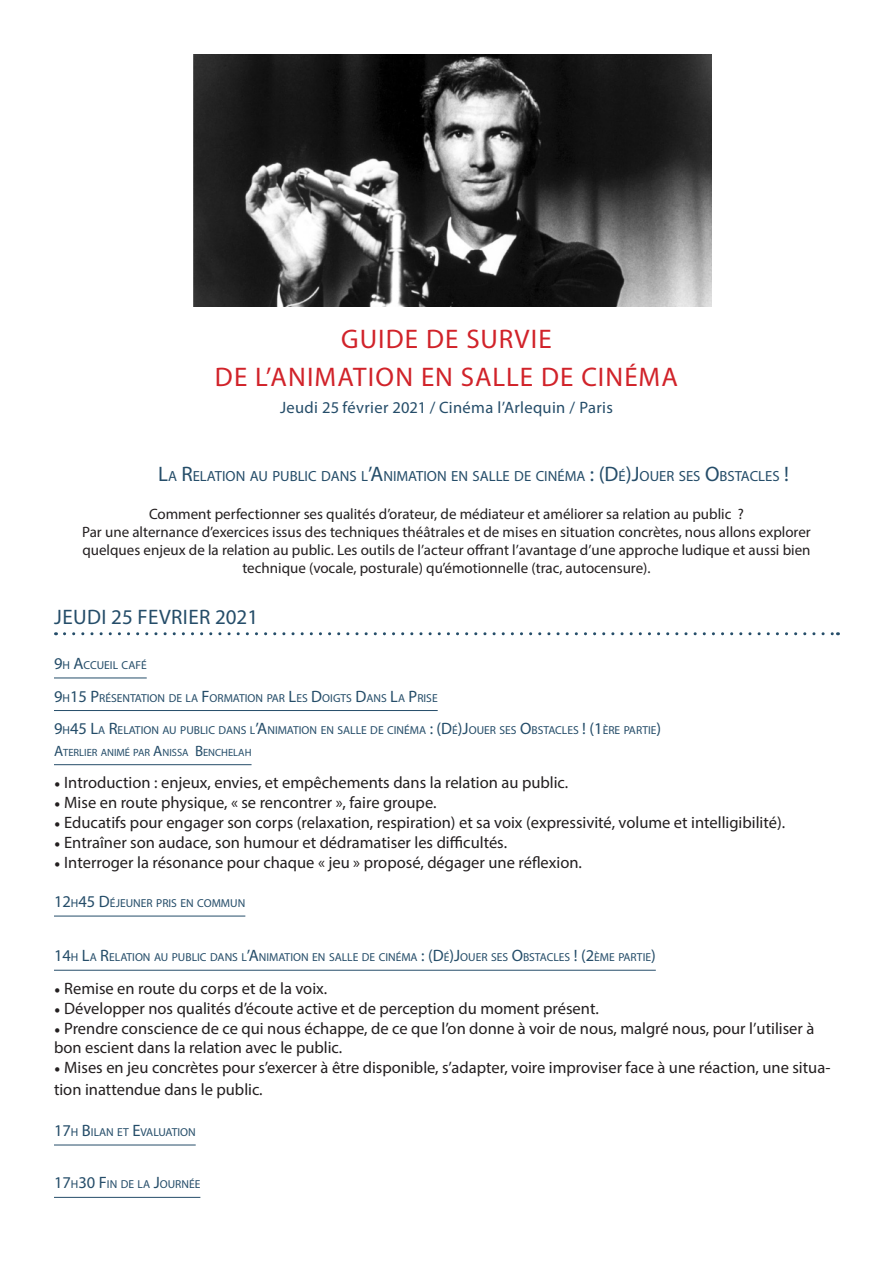
<style>
.page{position:relative;width:893px;height:1263px;background:#fff}
.page>*{position:absolute;margin:0;border:0;box-sizing:border-box;transform-origin:0 0}
.t1{font:27px/37.5px "Myriad Pro";letter-spacing:.04em;color:#d1232a;text-align:center}
.Titre_1{font:21px "Myriad Pro";letter-spacing:.02em;color:#254d69}
.t2{font:16.5px/19.8px "Myriad Pro";color:#231f20}
.t3{font:16.5px "Myriad Pro";letter-spacing:.02em;color:#254d69}
.t4{font:15px/18px "Myriad Pro";color:#231f20;text-align:center}
.t5{font:14.7px "Myriad Pro";color:#254d69}
.Titre_2{font:11.55px "Myriad Pro";color:#254d69}
.Titre_2-2{font:10.5px "Myriad Pro";color:#254d69}
.s1{font-style:inherit}
.s2{font-size:21px}
.s3{font-size:16.5px}
.s4{font-size:15px}
.s5{font-family:"Minion Pro"}
</style>
<div class="page">
<svg style="left:64px;top:632px;width:774px;height:3px"></svg>
<hr style="left:54px;top:678px;width:93px;height:1px;background:#254d69">
<hr style="left:54px;top:710px;width:384px;height:1px;background:#254d69">
<hr style="left:54px;top:764px;width:198px;height:1px;background:#254d69">
<hr style="left:54px;top:916px;width:191px;height:1px;background:#254d69">
<hr style="left:54px;top:970px;width:602px;height:1px;background:#254d69">
<hr style="left:54px;top:1144px;width:142px;height:1px;background:#254d69">
<hr style="left:54px;top:1197px;width:146px;height:1px;background:#254d69">
<img style="left:193px;top:54px;width:519px;height:252px">
<p class="t1" style="left:215px;top:320px;width:465px">GUIDE DE SURVIE<br>DE L’ANIMATION EN SALLE DE CINÉMA</p>
<p class="t3" style="left:280px;top:397px;width:334px">Jeudi <span class="s1">25</span> février <span class="s1">2021 /</span> Cinéma l’Arlequin / Paris</p>
<p class="t5" style="left:158px;top:467px;width:632px"><span class="s2">L</span>A <span class="s2">R</span>ELATION AU PUBLIC DANS L<span class="s2">’A</span>NIMATION EN SALLE DE CINÉMA <span class="s2">: (D</span>É<span class="s2">)J</span>OUER SES <span class="s2">O</span>BSTACLES <span class="s2">!</span></p>
<p class="t4" style="left:82px;top:505px;width:730px">Comment perfectionner ses qualités d’orateur, de médiateur et améliorer sa relation au public ?<br>Par une alternance d’exercices issus des techniques théâtrales et de mises en situation concrètes, nous allons explorer quelques enjeux de la relation au public. Les outils de l’acteur offrant l’avantage d’une approche ludique et aussi bien technique (vocale, posturale) qu’émotionnelle (trac, autocensure).</p>
<p class="Titre_1" style="left:54px;top:604px;width:205px">JEUDI 25 FEVRIER 2021</p>
<p class="Titre_2" style="left:54px;top:658px;width:94px"><span class="s3">9</span>H <span class="s3">A</span>CCUEIL CAFÉ</p>
<p class="Titre_2" style="left:54px;top:691px;width:385px"><span class="s3">9</span>H<span class="s3">15 P</span>RÉSENTATION DE LA <span class="s3">F</span>ORMATION PAR <span class="s3">L</span>ES <span class="s3">D</span>OIGTS <span class="s3">D</span>ANS <span class="s3">L</span>A <span class="s3">P</span>RISE</p>
<p class="Titre_2" style="left:54px;top:723px;width:609px"><span class="s3">9</span>H<span class="s3">45 L</span>A <span class="s3">R</span>ELATION AU PUBLIC DANS L<span class="s3">’A</span>NIMATION EN SALLE DE CINÉMA <span class="s3">: (D</span>É<span class="s3">)J</span>OUER SES <span class="s3">O</span>BSTACLES <span class="s3">! (1</span>ÈRE PARTIE<span class="s3">)</span></p>
<p class="Titre_2-2" style="left:54px;top:746px;width:199px"><span class="s4">A</span>TERLIER ANIMÉ PAR <span class="s4">A</span>NISSA <span class="s4">B</span>ENCHELAH</p>
<p class="t2" style="left:54px;top:773px;width:516px"><span class="s5">•</span> Introduction : enjeux, envies, et empêchements dans la relation au public.</p>
<p class="t2" style="left:54px;top:792px;width:384px"><span class="s5">•</span> Mise en route physique, « se rencontrer », faire groupe.</p>
<p class="t2" style="left:54px;top:812px;width:733px"><span class="s5">•</span> Educatifs pour engager son corps (relaxation, respiration) et sa voix (expressivité, volume et intelligibilité).</p>
<p class="t2" style="left:54px;top:832px;width:455px"><span class="s5">•</span> Entraîner son audace, son humour et dédramatiser les difficultés.</p>
<p class="t2" style="left:54px;top:852px;width:529px"><span class="s5">•</span> Interroger la résonance pour chaque « jeu » proposé, dégager une réflexion.</p>
<p class="Titre_2" style="left:54px;top:896px;width:193px"><span class="s3">12</span>H<span class="s3">45 D</span>ÉJEUNER PRIS EN COMMUN</p>
<p class="Titre_2" style="left:54px;top:950px;width:603px"><span class="s3">14</span>H <span class="s3">L</span>A <span class="s3">R</span>ELATION AU PUBLIC DANS L<span class="s3">’A</span>NIMATION EN SALLE DE CINÉMA <span class="s3">: (D</span>É<span class="s3">)J</span>OUER SES <span class="s3">O</span>BSTACLES <span class="s3">! (2</span>ÈME PARTIE<span class="s3">)</span></p>
<p class="t2" style="left:54px;top:978px;width:275px"><span class="s5">•</span> Remise en route du corps et de la voix.</p>
<p class="t2" style="left:54px;top:998px;width:546px"><span class="s5">•</span> Développer nos qualités d’écoute active et de perception du moment présent.</p>
<p class="t2" style="left:54px;top:1018px;width:762px"><span class="s5">•</span> Prendre conscience de ce qui nous échappe, de ce que l’on donne à voir de nous, malgré nous, pour l’utiliser à bon escient dans la relation avec le public.</p>
<p class="t2" style="left:54px;top:1056px;width:778px;line-height:21.6px"><span class="s5">•</span> Mises en jeu concrètes pour s’exercer à être disponible, s’adapter, voire improviser face à une réaction, une situa&shy;tion inattendue dans le public.</p>
<p class="Titre_2" style="left:54px;top:1125px;width:143px"><span class="s3">17</span>H <span class="s3">B</span> ILAN ET <span class="s3">E</span>VALUATION</p>
<p class="Titre_2" style="left:54px;top:1177px;width:148px"><span class="s3">17</span>H<span class="s3">30 F</span>IN DE LA <span class="s3">J</span>OURNÉE</p>
</div>
